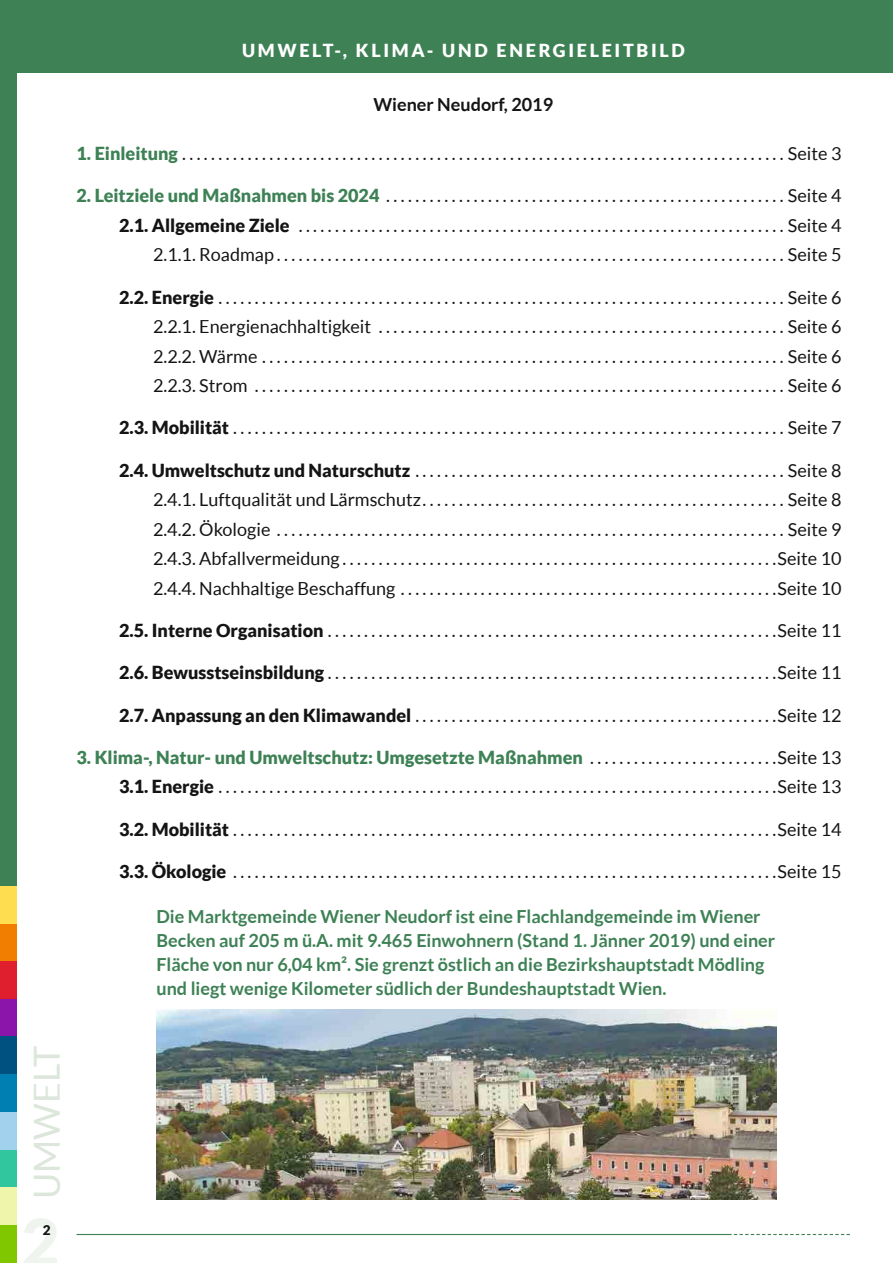
<style>
.page{position:relative;width:893px;height:1263px;background:#fff}
.page>*{position:absolute;margin:0;border:0;box-sizing:border-box;transform-origin:0 0}
.t1{font:36px "Lato";color:#dce6db}
.t2{font:18px/29.5px "Lato";color:#131413;text-align:right}
.t3{font:700 18px/24px "Lato";color:#3e8155}
.t4{font:900 18px "Lato";letter-spacing:.15em;color:#fff}
.t5{font:700 18px "Lato";color:#131413}
.t6{font:900 13.5px "Lato";color:#131413}
.s1{font-weight:900;color:#3e8155}
.s2{font-weight:900}
</style>
<div class="page">
<div style="left:0;top:0;width:17px;height:923px;background:#3e8155"></div>
<div style="left:0;top:923px;width:17px;height:38px;background:#f17e00"></div>
<div style="left:0;top:961px;width:17px;height:38px;background:#e01f2e"></div>
<div style="left:0;top:999px;width:17px;height:37px;background:#8b15aa"></div>
<div style="left:0;top:1036px;width:17px;height:38px;background:#005180"></div>
<div style="left:0;top:1074px;width:17px;height:38px;background:#007fb2"></div>
<div style="left:0;top:1112px;width:17px;height:38px;background:#a1d1ec"></div>
<div style="left:0;top:1150px;width:17px;height:37px;background:#32c69e"></div>
<div style="left:0;top:1187px;width:17px;height:38px;background:#eff6ab"></div>
<div style="left:0;top:1225px;width:17px;height:38px;background:#80c700"></div>
<hr style="left:77px;top:1234px;width:655px;height:1px;background:#3e8155">
<svg style="left:734px;top:1234px;width:116px;height:1px"></svg>
<div style="left:0;top:0;width:893px;height:72px;background:#3e8155"></div>
<div style="left:0;top:886px;width:17px;height:37px;background:#ffdd50"></div>
<img style="left:156px;top:1010px;width:620px;height:189px">
<p class="t4" style="left:242px;top:40px;width:444px">UMWELT-, KLIMA- UND ENERGIELEITBILD</p>
<p class="t5" style="left:373px;top:94px;width:181px">Wiener Neudorf, 2019</p>
<p class="t2" style="left:77px;top:139px;width:767px"><span class="s1">1. Einleitung</span> . . . . . . . . . . . . . . . . . . . . . . . . . . . . . . . . . . . . . . . . . . . . . . . . . . . . . . . . . . . . . . . . . . . . . . . . . . . . . . . . . . . Seite 3</p>
<p class="t2" style="left:77px;top:181px;width:767px"><span class="s1">2. Leitziele und Maßnahmen bis 2024</span> . . . . . . . . . . . . . . . . . . . . . . . . . . . . . . . . . . . . . . . . . . . . . . . . . . . . . . . Seite 4<br><span class="s2">2.1. Allgemeine Ziele</span> . . . . . . . . . . . . . . . . . . . . . . . . . . . . . . . . . . . . . . . . . . . . . . . . . . . . . . . . . . . . . . . . . . . Seite 4<br>2.1.1. Roadmap . . . . . . . . . . . . . . . . . . . . . . . . . . . . . . . . . . . . . . . . . . . . . . . . . . . . . . . . . . . . . . . . . . . . . . Seite 5</p>
<p class="t2" style="left:153px;top:282px;width:690px;text-align:justify;text-indent:-34px"><span class="s2">2.2. Energie</span> . . . . . . . . . . . . . . . . . . . . . . . . . . . . . . . . . . . . . . . . . . . . . . . . . . . . . . . . . . . . . . . . . . . . . . . . . . . . . . Seite 6<br>2.2.1. Energienachhaltigkeit . . . . . . . . . . . . . . . . . . . . . . . . . . . . . . . . . . . . . . . . . . . . . . . . . . . . . . . . Seite 6<br>2.2.2. Wärme . . . . . . . . . . . . . . . . . . . . . . . . . . . . . . . . . . . . . . . . . . . . . . . . . . . . . . . . . . . . . . . . . . . . . . . . Seite 6<br>2.2.3. Strom . . . . . . . . . . . . . . . . . . . . . . . . . . . . . . . . . . . . . . . . . . . . . . . . . . . . . . . . . . . . . . . . . . . . . . . . . Seite 6</p>
<p class="t2" style="left:119px;top:413px;width:724px"><span class="s2">2.3. Mobilität</span> . . . . . . . . . . . . . . . . . . . . . . . . . . . . . . . . . . . . . . . . . . . . . . . . . . . . . . . . . . . . . . . . . . . . . . . . . . . . Seite 7</p>
<p class="t2" style="left:153px;top:455px;width:690px;text-align:justify;text-indent:-34px"><span class="s2">2.4. Umweltschutz und Naturschutz</span> . . . . . . . . . . . . . . . . . . . . . . . . . . . . . . . . . . . . . . . . . . . . . . . . . . . Seite 8<br>2.4.1. Luftqualität und Lärmschutz . . . . . . . . . . . . . . . . . . . . . . . . . . . . . . . . . . . . . . . . . . . . . . . . . . Seite 8<br>2.4.2. Ökologie . . . . . . . . . . . . . . . . . . . . . . . . . . . . . . . . . . . . . . . . . . . . . . . . . . . . . . . . . . . . . . . . . . . . . . Seite 9<br>2.4.3. Abfallvermeidung . . . . . . . . . . . . . . . . . . . . . . . . . . . . . . . . . . . . . . . . . . . . . . . . . . . . . . . . . . . Seite 10<br>2.4.4. Nachhaltige Beschaffung . . . . . . . . . . . . . . . . . . . . . . . . . . . . . . . . . . . . . . . . . . . . . . . . . . . Seite 10</p>
<p class="t2" style="left:119px;top:616px;width:724px"><span class="s2">2.5. Interne Organisation</span> . . . . . . . . . . . . . . . . . . . . . . . . . . . . . . . . . . . . . . . . . . . . . . . . . . . . . . . . . . . . . Seite 11</p>
<p class="t2" style="left:119px;top:658px;width:724px"><span class="s2">2.6. Bewusstseinsbildung</span> . . . . . . . . . . . . . . . . . . . . . . . . . . . . . . . . . . . . . . . . . . . . . . . . . . . . . . . . . . . . . Seite 11</p>
<p class="t2" style="left:119px;top:700px;width:724px"><span class="s2">2.7. Anpassung an den Klimawandel</span> . . . . . . . . . . . . . . . . . . . . . . . . . . . . . . . . . . . . . . . . . . . . . . . . . Seite 12</p>
<p class="t2" style="left:77px;top:742px;width:766px"><span class="s1">3. Klima-, Natur- und Umweltschutz: Umgesetzte Maßnahmen</span> . . . . . . . . . . . . . . . . . . . . . . . . . Seite 13<br><span class="s2">3.1. Energie</span> . . . . . . . . . . . . . . . . . . . . . . . . . . . . . . . . . . . . . . . . . . . . . . . . . . . . . . . . . . . . . . . . . . . . . . . . . . . . Seite 13</p>
<p class="t2" style="left:119px;top:814px;width:724px"><span class="s2">3.2. Mobilität</span> . . . . . . . . . . . . . . . . . . . . . . . . . . . . . . . . . . . . . . . . . . . . . . . . . . . . . . . . . . . . . . . . . . . . . . . . . . Seite 14</p>
<p class="t2" style="left:119px;top:856px;width:724px"><span class="s2">3.3. Ökologie</span> . . . . . . . . . . . . . . . . . . . . . . . . . . . . . . . . . . . . . . . . . . . . . . . . . . . . . . . . . . . . . . . . . . . . . . . . . . Seite 15</p>
<p class="t3" style="left:157px;top:904px;width:620px">Die Marktgemeinde Wiener Neudorf ist eine Flachlandgemeinde im Wiener Becken auf 205 m ü.A. mit 9.465 Einwohnern (Stand 1. Jänner 2019) und einer Fläche von nur 6,04 km². Sie grenzt östlich an die Bezirkshauptstadt Mödling und liegt wenige Kilometer südlich der Bundeshauptstadt Wien.</p>
<h1 class="t1" style="left:27px;top:1199px;width:155px;rotate:-90deg">UMWELT</h1>
<p class="t6" style="left:43px;top:1222px;width:9px">2</p>
</div>
